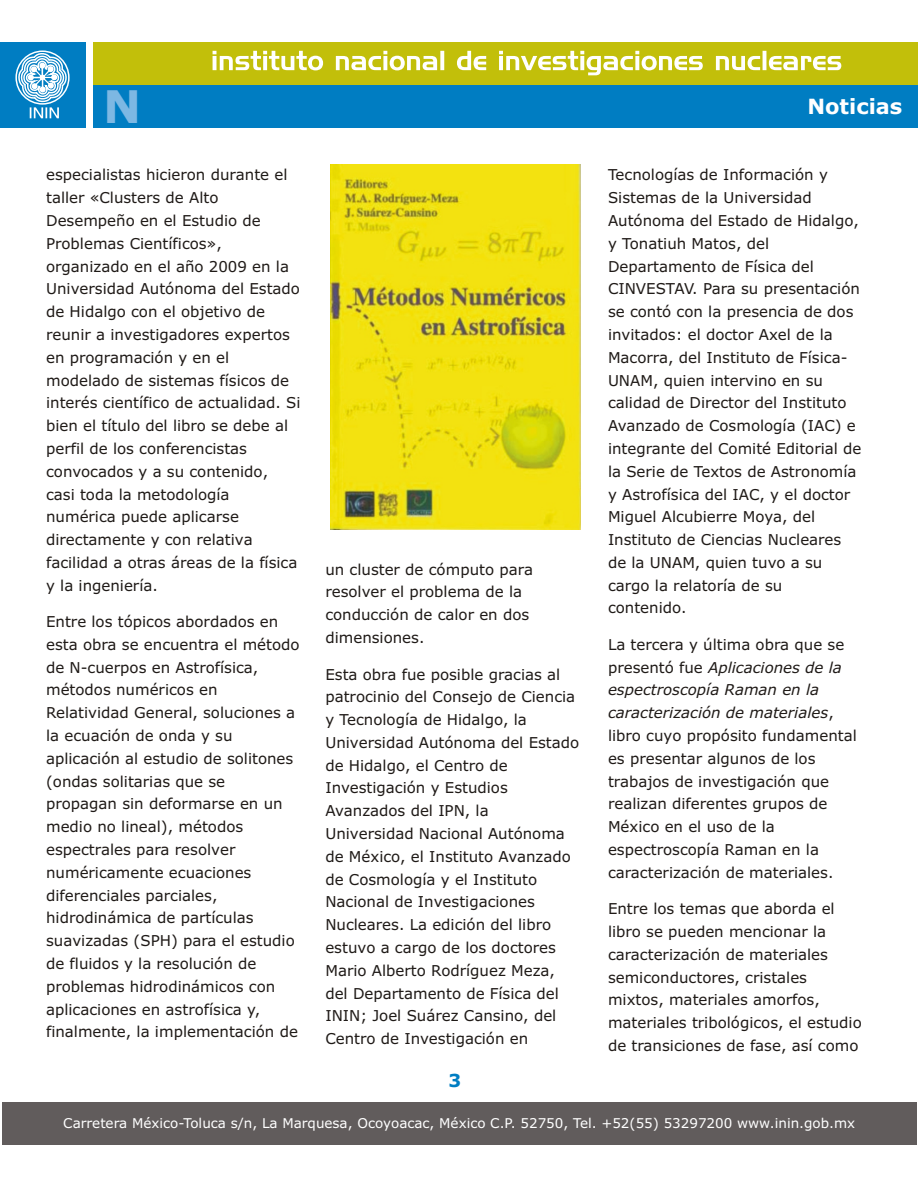
<style>
.page{position:relative;width:918px;height:1188px;background:#fff}
.page>*{position:absolute;margin:0;border:0;box-sizing:border-box;transform-origin:0 0}
.t1{font:700 45px "Verdana";color:#7db8e3}
.t2{font:700 21px "Verdana";color:#fff}
.t3{font:700 18px "Verdana";color:#007dc2}
.t4{font:15px/22.8px "Verdana";color:#1f1a17}
.t5{font:13.5px "Verdana";color:#fff}
.s1{font-style:italic}
</style>
<div class="page">
<div style="left:93px;top:42px;width:825px;height:43px;background:#c2bf0a"></div>
<div style="left:93px;top:85px;width:825px;height:42px;background:#007dc2"></div>
<div style="left:0;top:42px;width:85px;height:85px;background:#007dc2"></div>
<div style="left:15px;top:50px;width:55px;height:55px;border:2px solid #fff;border-radius:50%"></div>
<svg style="left:17px;top:52px;width:51px;height:66px"></svg>
<svg style="left:213px;top:51px;width:628px;height:24px"></svg>
<div style="left:2px;top:1102px;width:914px;height:43px;background:#615c5c"></div>
<img style="left:330px;top:165px;width:251px;height:365px">
<h1 class="t1" style="left:103px;top:88px;width:40px">N</h1>
<h2 class="t2" style="left:807px;top:98px;width:96px">Noticias</h2>
<p class="t4" style="left:46px;top:165px;width:256px">especialistas hicieron durante el taller «Clusters de Alto<br>Desempeño en el Estudio de<br>Problemas Científicos», organizado en el año 2009 en la<br>Universidad Autónoma del Estado de Hidalgo con el objetivo de reunir a investigadores expertos en programación y en el modelado de sistemas físicos de interés científico de actualidad. Si bien el título del libro se debe al perfil de los conferencistas convocados y a su contenido, casi toda la metodología numérica puede aplicarse directamente y con relativa facilidad a otras áreas de la física y la ingeniería.</p>
<p class="t4" style="left:46px;top:612px;width:255px">Entre los tópicos abordados en esta obra se encuentra el método de N-cuerpos en Astrofísica, métodos numéricos en<br>Relatividad General, soluciones a la ecuación de onda y su aplicación al estudio de solitones (ondas solitarias que se propagan sin deformarse en un medio no lineal), métodos espectrales para resolver numéricamente ecuaciones diferenciales parciales, hidrodinámica de partículas suavizadas (SPH) para el estudio de fluidos y la resolución de problemas hidrodinámicos con aplicaciones en astrofísica y, finalmente, la implementación de</p>
<p class="t4" style="left:325px;top:559px;width:209px">un cluster de cómputo para resolver el problema de la conducción de calor en dos dimensiones.</p>
<p class="t4" style="left:325px;top:664px;width:255px">Esta obra fue posible gracias al patrocinio del Consejo de Ciencia y Tecnología de Hidalgo, la<br>Universidad Autónoma del Estado de Hidalgo, el Centro de<br>Investigación y Estudios<br>Avanzados del IPN, la<br>Universidad Nacional Autónoma de México, el Instituto Avanzado de Cosmología y el Instituto<br>Nacional de Investigaciones<br>Nucleares. La edición del libro estuvo a cargo de los doctores<br>Mario Alberto Rodríguez Meza, del Departamento de Física del<br>ININ; Joel Suárez Cansino, del<br>Centro de Investigación en</p>
<p class="t3" style="left:449px;top:1073px;width:14px">3</p>
<p class="t4" style="left:608px;top:165px;width:255px">Tecnologías de Información y<br>Sistemas de la Universidad<br>Autónoma del Estado de Hidalgo, y Tonatiuh Matos, del<br>Departamento de Física del<br>CINVESTAV. Para su presentación se contó con la presencia de dos invitados: el doctor Axel de la<br>Macorra, del Instituto de Física-<br>UNAM, quien intervino en su calidad de Director del Instituto<br>Avanzado de Cosmología (IAC) e integrante del Comité Editorial de la Serie de Textos de Astronomía y Astrofísica del IAC, y el doctor<br>Miguel Alcubierre Moya, del<br>Instituto de Ciencias Nucleares de la UNAM, quien tuvo a su cargo la relatoría de su contenido.</p>
<p class="t4" style="left:608px;top:634px;width:250px">La tercera y última obra que se presentó fue <span class="s1">Aplicaciones de la espectroscopía Raman en la caracterización de materiales</span>, libro cuyo propósito fundamental es presentar algunos de los trabajos de investigación que realizan diferentes grupos de<br>México en el uso de la espectroscopía Raman en la caracterización de materiales.</p>
<p class="t4" style="left:608px;top:899px;width:255px">Entre los temas que aborda el libro se pueden mencionar la caracterización de materiales semiconductores, cristales mixtos, materiales amorfos, materiales tribológicos, el estudio de transiciones de fase, así como</p>
<p class="t5" style="left:63px;top:1117px;width:793px">Carretera México-Toluca s/n, La Marquesa, Ocoyoacac, México C.P. 52750, Tel. +52(55) 53297200 www.inin.gob.mx</p>
</div>
